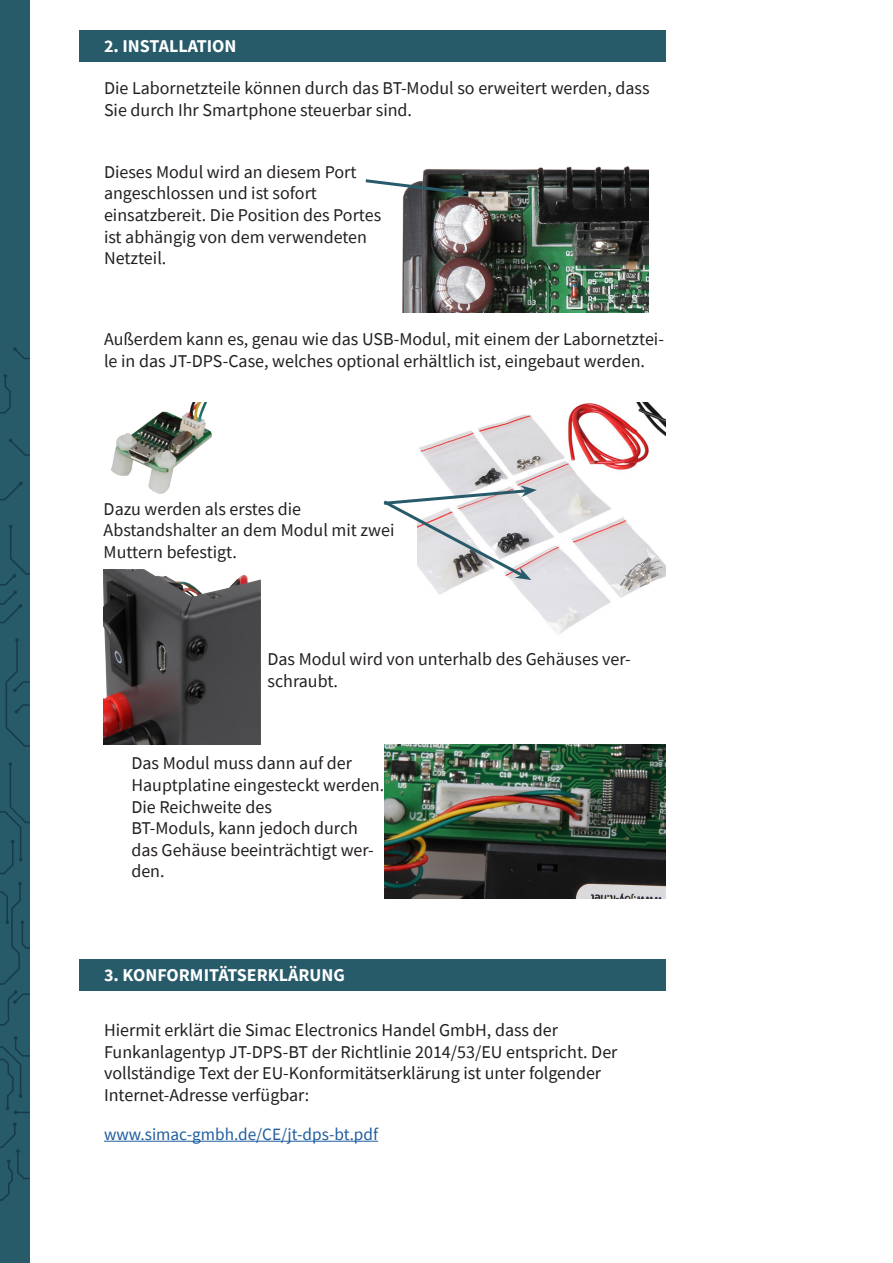
<style>
.page{position:relative;width:893px;height:1263px;background:#fff}
.page>*{position:absolute;margin:0;border:0;box-sizing:border-box;transform-origin:0 0}
.t1{font:18px/21.6px "Source Sans Pro";color:#231f20}
.Pa3{font:18px/21.6px "Source Sans Pro";color:#211d1e}
.t2{font:700 18px "Source Sans Pro";color:#fff}
.Pa3-2{font:17.25px "Source Sans Pro";color:#1f5d9f}
</style>
<div class="page">
<div style="left:0;top:0;width:30px;height:1263px;background:#275b6a"></div>
<svg style="left:0;top:1122px;width:30px;height:79px"></svg>
<svg style="left:0;top:1036px;width:30px;height:78px"></svg>
<svg style="left:0;top:882px;width:30px;height:144px"></svg>
<svg style="left:0;top:762px;width:30px;height:112px"></svg>
<svg style="left:5px;top:638px;width:25px;height:109px"></svg>
<svg style="left:0;top:525px;width:30px;height:99px"></svg>
<svg style="left:0;top:482px;width:23px;height:19px"></svg>
<svg style="left:9px;top:438px;width:21px;height:18px"></svg>
<svg style="left:0;top:374px;width:11px;height:40px"></svg>
<svg style="left:13px;top:347px;width:17px;height:12px"></svg>
<div style="left:80px;top:30px;width:586px;height:32px;background:#275b6a"></div>
<img style="left:419px;top:403px;width:247px;height:232px">
<img style="left:111px;top:403px;width:101px;height:91px">
<img style="left:384px;top:745px;width:281px;height:153px">
<img style="left:104px;top:570px;width:157px;height:175px">
<svg style="left:383px;top:485px;width:154px;height:95px"></svg>
<img style="left:402px;top:166px;width:246px;height:146px">
<svg style="left:365px;top:177px;width:103px;height:20px"></svg>
<hr style="left:892px;top:0;width:1px;height:1263px;background:#275b6a">
<svg style="left:892px;top:1160px;width:1px;height:41px"></svg>
<svg style="left:892px;top:1123px;width:1px;height:26px"></svg>
<svg style="left:892px;top:1045px;width:1px;height:52px"></svg>
<svg style="left:892px;top:882px;width:1px;height:144px"></svg>
<svg style="left:892px;top:810px;width:1px;height:51px"></svg>
<svg style="left:892px;top:574px;width:1px;height:50px"></svg>
<div style="left:80px;top:959px;width:586px;height:32px;background:#275b6a"></div>
<hr style="left:104px;top:1141px;width:274px;height:1px;background:#1f5d9f">
<p class="t2" style="left:104px;top:33px;width:134px">2. INSTALLATION</p>
<p class="t1" style="left:104px;top:77px;width:547px">Die Labornetzteile können durch das BT-Modul so erweitert werden, dass<br>Sie durch Ihr Smartphone steuerbar sind.</p>
<p class="t1" style="left:104px;top:161px;width:254px">Dieses Modul wird an diesem Port</p>
<p class="t1" style="left:104px;top:182px;width:214px">angeschlossen und ist sofort</p>
<p class="t1" style="left:104px;top:204px;width:279px">einsatzbereit. Die Position des Portes ist abhängig von dem verwendeten<br>Netzteil.</p>
<p class="t1" style="left:104px;top:328px;width:561px">Außerdem kann es, genau wie das USB-Modul, mit einem der Labornetztei&shy;le in das JT-DPS-Case, welches optional erhältlich ist, eingebaut werden.</p>
<p class="t1" style="left:104px;top:498px;width:199px">Dazu werden als erstes die</p>
<p class="t1" style="left:104px;top:519px;width:292px">Abstandshalter an dem Modul mit zwei<br>Muttern befestigt.</p>
<p class="t1" style="left:267px;top:649px;width:365px">Das Modul wird von unterhalb des Gehäuses ver&shy;schraubt.</p>
<p class="t1" style="left:131px;top:752px;width:254px">Das Modul muss dann auf der<br>Hauptplatine eingesteckt werden.<br>Die Reichweite des</p>
<p class="t1" style="left:131px;top:817px;width:244px">BT-Moduls, kann jedoch durch das Gehäuse beeinträchtigt wer&shy;den.</p>
<p class="t2" style="left:104px;top:962px;width:242px">3. KONFORMITÄTSERKLÄRUNG</p>
<p class="Pa3" style="left:104px;top:1019px;width:515px">Hiermit erklärt die Simac Electronics Handel GmbH, dass der Funkanlagentyp JT-DPS-BT der Richtlinie 2014/53/EU entspricht. Der vollständige Text der EU-Konformitätserklärung ist unter folgender Internet-Adresse verfügbar:</p>
<p class="Pa3-2" style="left:104px;top:1123px;width:276px">www.simac-gmbh.de/CE/jt-dps-bt.pdf</p>
</div>
